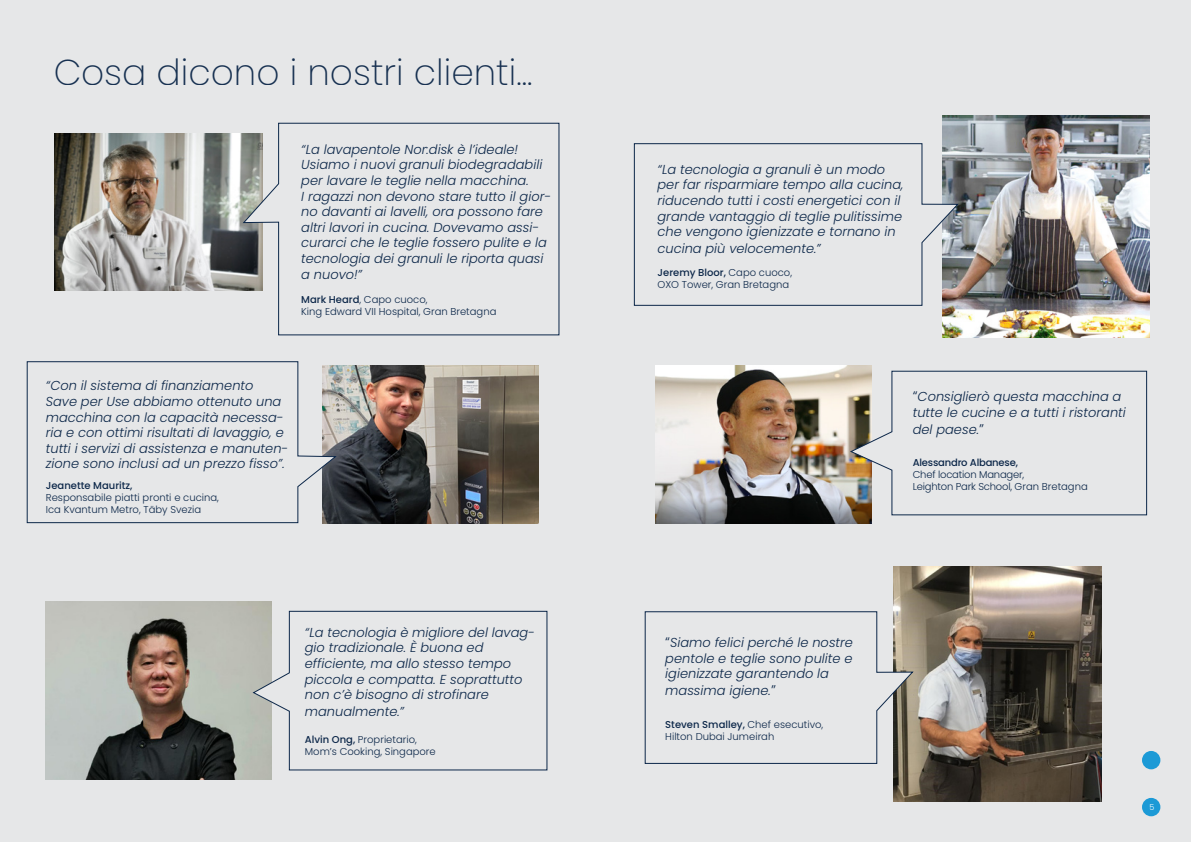
<style>
.page{position:relative;width:1191px;height:842px;background:#e6e7e8}
.page>*{position:absolute;margin:0;border:0;box-sizing:border-box;transform-origin:0 0}
.t1{font:200 36px "Poppins";color:#0c2749}
.t2{font:italic 300 13px/15.6px "Poppins";color:#0c2749}
.t3{font:300 10px/12px "Poppins";color:#0c2749}
.t4{font:300 10px/12px "Poppins";letter-spacing:-.02em;color:#0c2749}
.t5{font:500 10px "Poppins";letter-spacing:-.02em;color:#0c2749}
.t6{font:500 10px "Poppins";color:#0c2749}
.t7{font:300 8px "Poppins";color:#fff}
.s1{font-weight:500}
.s2{font-style:normal;font-size:14px}
</style>
<div class="page">
<img style="left:55px;top:134px;width:186px;height:157px">
<img style="left:338px;top:365px;width:201px;height:158px">
<img style="left:655px;top:365px;width:217px;height:158px">
<img style="left:46px;top:602px;width:225px;height:178px">
<img style="left:893px;top:567px;width:208px;height:166px">
<svg style="left:893px;top:733px;width:268px;height:84px"></svg>
<img style="left:942px;top:115px;width:207px;height:223px">
<svg style="left:644px;top:611px;width:270px;height:153px"></svg>
<svg style="left:848px;top:370px;width:299px;height:146px"></svg>
<svg style="left:251px;top:610px;width:297px;height:161px"></svg>
<svg style="left:26px;top:361px;width:312px;height:163px"></svg>
<svg style="left:241px;top:122px;width:319px;height:214px"></svg>
<svg style="left:633px;top:143px;width:327px;height:163px"></svg>
<h1 class="t1" style="left:53px;top:51px;width:480px">Cosa dicono i nostri clienti...</h1>
<p class="t2" style="left:301px;top:141px;width:251px">“La lavapentole Nor:disk è l’ideale!<br>Usiamo i nuovi granuli biodegradabili per lavare le teglie nella macchina.<br>I ragazzi non devono stare tutto il gior&shy;no davanti ai lavelli, ora possono fare altri lavori in cucina. Dovevamo assi&shy;curarci che le teglie fossero pulite e la tecnologia dei granuli le riporta quasi a nuovo!”</p>
<p class="t3" style="left:301px;top:293px;width:197px"><span class="s1">Mark Heard</span>, Capo cuoco,<br>King Edward VII Hospital, Gran Bretagna</p>
<p class="t2" style="left:46px;top:378px;width:244px">“Con il sistema di finanziamento<br>Save per Use abbiamo ottenuto una macchina con la capacità necessa&shy;ria e con ottimi risultati di lavaggio, e tutti i servizi di assistenza e manuten&shy;zione sono inclusi ad un prezzo fisso”.</p>
<p class="t6" style="left:46px;top:480px;width:88px">Jeanette Mauritz,</p>
<p class="t3" style="left:46px;top:491px;width:175px">Responsabile piatti pronti e cucina,<br>Ica Kvantum Metro, Täby Svezia</p>
<p class="t2" style="left:305px;top:624px;width:232px">“La tecnologia è migliore del lavag&shy;gio tradizionale. È buona ed efficiente, ma allo stesso tempo piccola e compatta. E soprattutto non c’è bisogno di strofinare</p>
<p class="t2" style="left:305px;top:704px;width:101px">manualmente.”</p>
<p class="t3" style="left:305px;top:733px;width:132px"><span class="s1">Alvin Ong,</span> Proprietario,<br>Mom’s Cooking, Singapore</p>
<p class="t2" style="left:657px;top:162px;width:247px">“La tecnologia a granuli è un modo per far risparmiare tempo alla cucina, riducendo tutti i costi energetici con il grande vantaggio di teglie pulitissime che vengono igienizzate e tornano in</p>
<p class="t2" style="left:657px;top:241px;width:165px">cucina più velocemente.”</p>
<p class="t3" style="left:657px;top:267px;width:136px"><span class="s1">Jeremy Bloor,</span> Capo cuoco,<br>OXO Tower, Gran Bretagna</p>
<p class="t2" style="left:912px;top:389px;width:215px"><span class="s2">“</span>Consiglierò questa macchina a tutte le cucine e a tutti i ristoranti</p>
<p class="t2" style="left:912px;top:421px;width:73px">del paese.<span class="s2">”</span></p>
<p class="t5" style="left:912px;top:457px;width:107px">Alessandro Albanese,</p>
<p class="t4" style="left:912px;top:469px;width:176px">Chef location Manager,<br>Leighton Park School, Gran Bretagna</p>
<p class="t2" style="left:665px;top:635px;width:189px;text-align:justify"><span class="s2">“</span>Siamo felici perché le nostre pentole e teglie sono pulite e igienizzate garantendo la</p>
<p class="t2" style="left:665px;top:683px;width:112px">massima igiene.<span class="s2">”</span></p>
<p class="t3" style="left:665px;top:718px;width:160px"><span class="s1">Steven Smalley,</span> Chef esecutivo,<br>Hilton Dubai Jumeirah</p>
<p class="t7" style="left:1149px;top:802px;width:6px">5</p>
</div>
